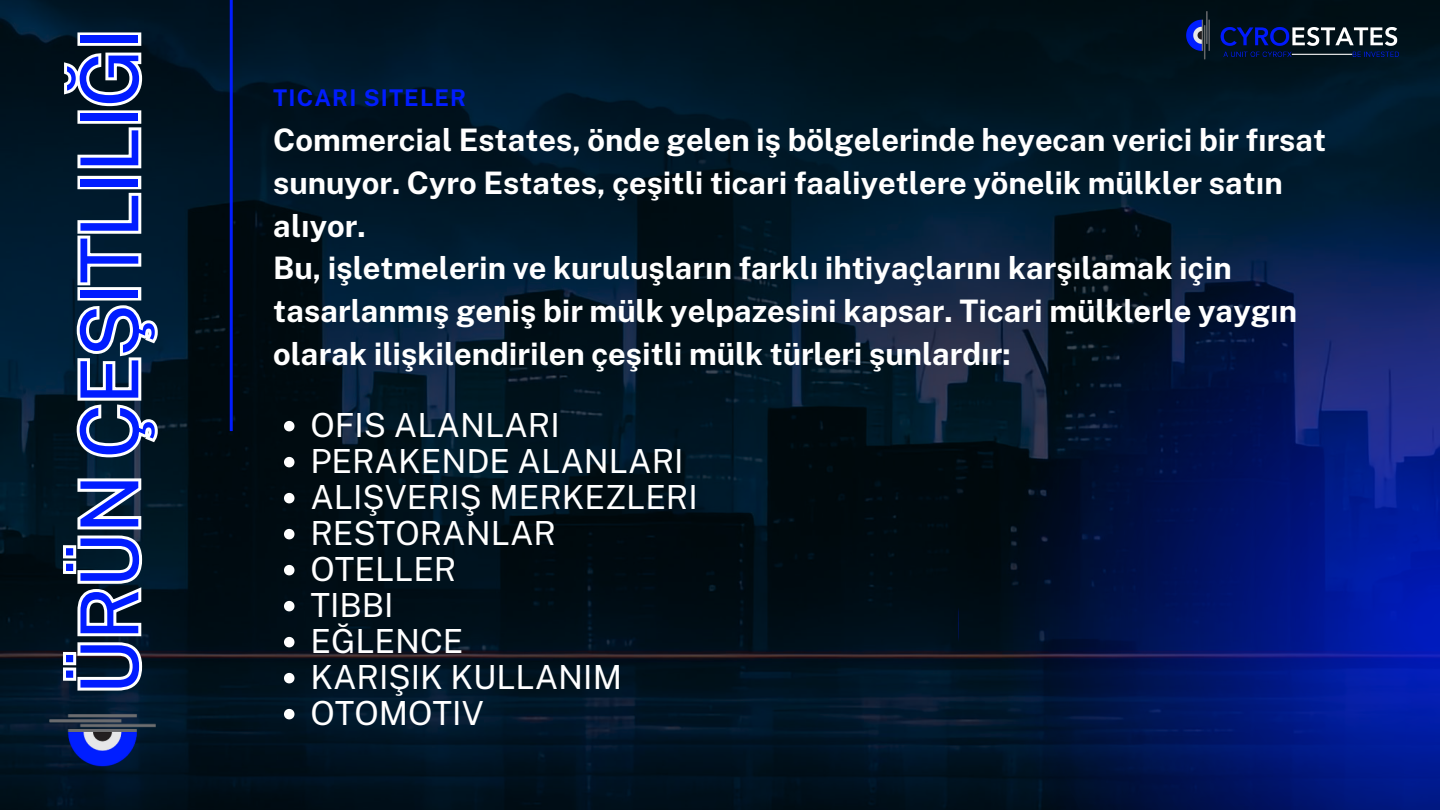
<style>
.page{position:relative;width:1440px;height:810px;background:#fff}
.page>*{position:absolute;margin:0;border:0;box-sizing:border-box;transform-origin:0 0}
.t1{font:80px "Public Sans";letter-spacing:-.02em;color:#011cff}
.t2{font:33.2px "Public Sans";color:#fff}
.t3{font:700 31px/42.8px "Public Sans";color:#fff}
.t4{font:700 23px "Public Sans";letter-spacing:.05em;color:#011cff}
</style>
<div class="page">
<img style="left:0;top:0;width:1440px;height:810px">
<svg style="left:959px;top:143px;width:481px;height:667px;background:#04174f"></svg>
<hr style="left:230px;top:0;width:3px;height:431px;background:#011cff">
<svg style="left:284px;top:421px;width:10px;height:10px"></svg>
<svg style="left:284px;top:457px;width:10px;height:10px"></svg>
<svg style="left:284px;top:493px;width:10px;height:10px"></svg>
<svg style="left:284px;top:529px;width:10px;height:10px"></svg>
<svg style="left:284px;top:565px;width:10px;height:10px"></svg>
<svg style="left:284px;top:601px;width:10px;height:10px"></svg>
<svg style="left:284px;top:637px;width:10px;height:10px"></svg>
<svg style="left:284px;top:673px;width:10px;height:10px"></svg>
<svg style="left:284px;top:709px;width:10px;height:10px"></svg>
<img style="left:24px;top:703px;width:159px;height:107px">
<img style="left:1152px;top:0;width:271px;height:72px">
<svg style="left:60px;top:29px;width:102px;height:665px"></svg>
<p class="t1" style="left:62px;top:695px;width:669px;rotate:-90deg">ÜRÜN ÇEŞITLILIĞI</p>
<p class="t4" style="left:273px;top:85px;width:194px">TICARI SITELER</p>
<p class="t3" style="left:273px;top:118px;width:1055px">Commercial Estates, önde gelen iş bölgelerinde heyecan verici bir fırsat sunuyor. Cyro Estates, çeşitli ticari faaliyetlere yönelik mülkler satın alıyor.</p>
<p class="t3" style="left:273px;top:247px;width:1025px">Bu, işletmelerin ve kuruluşların farklı ihtiyaçlarını karşılamak için tasarlanmış geniş bir mülk yelpazesini kapsar. Ticari mülklerle yaygın olarak ilişkilendirilen çeşitli mülk türleri şunlardır:</p>
<p class="t2" style="left:310px;top:405px;width:251px">OFIS ALANLARI</p>
<p class="t2" style="left:310px;top:441px;width:375px">PERAKENDE ALANLARI</p>
<p class="t2" style="left:310px;top:477px;width:389px">ALIŞVERIŞ MERKEZLERI</p>
<p class="t2" style="left:310px;top:513px;width:247px">RESTORANLAR</p>
<p class="t2" style="left:310px;top:549px;width:148px">OTELLER</p>
<p class="t2" style="left:310px;top:585px;width:84px">TIBBI</p>
<p class="t2" style="left:310px;top:621px;width:155px">EĞLENCE</p>
<p class="t2" style="left:310px;top:657px;width:313px">KARIŞIK KULLANIM</p>
<p class="t2" style="left:310px;top:693px;width:175px">OTOMOTIV</p>
</div>
